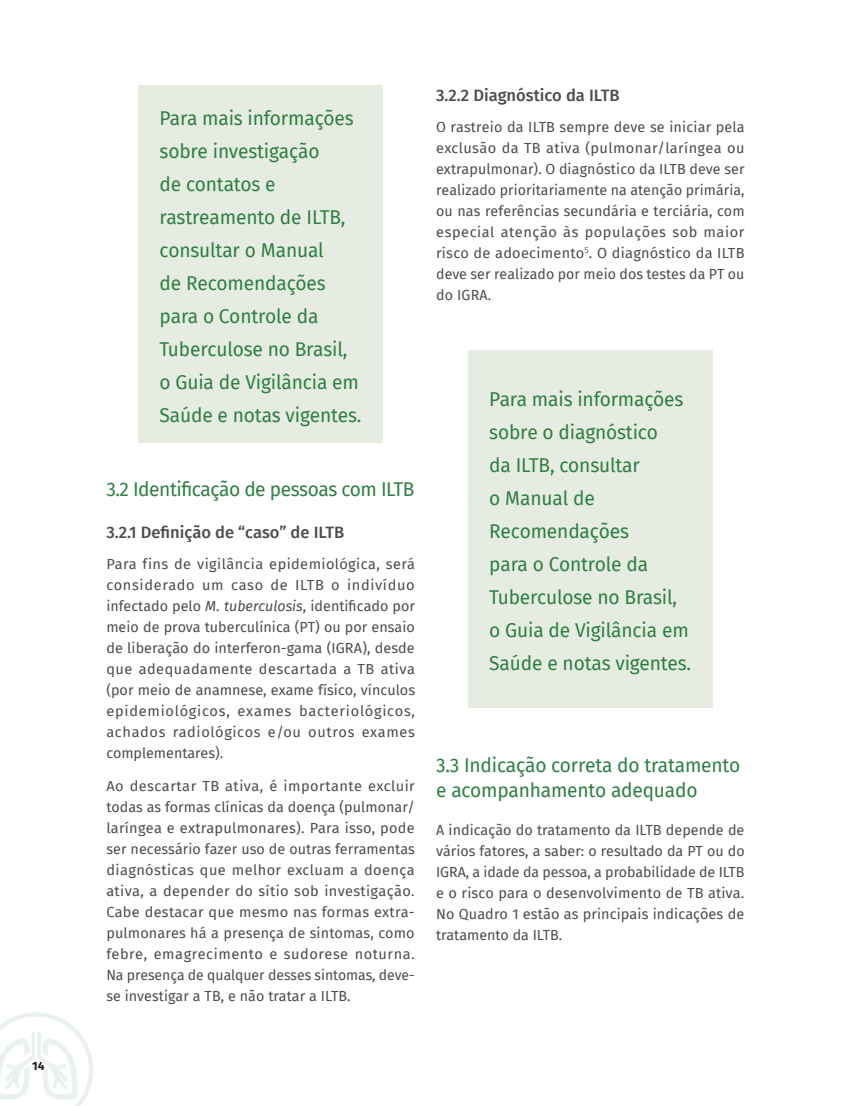
<style>
.page{position:relative;width:851px;height:1106px;background:#fff}
.page>*{position:absolute;margin:0;border:0;box-sizing:border-box;transform-origin:0 0}
.t1{font:19.5px/33px "Fira Sans";letter-spacing:-.01em;color:#2d7f42}
.t2{font:500 16.5px "Fira Sans";color:#4b4c4d}
.t3{font:14.25px/21px "Fira Sans";letter-spacing:.01em;color:#4b4c4d;text-align:justify}
.t4{font:700 12px "Fira Sans";color:#231f20}
.s1{font-style:italic}
</style>
<div class="page">
<svg style="left:0;top:1012px;width:93px;height:94px"></svg>
<div style="left:138px;top:85px;width:245px;height:358px;background:#e6ece2"></div>
<div style="left:468px;top:350px;width:244px;height:358px;background:#e6ece2"></div>
<p class="t4" style="left:32px;top:1055px;width:14px">14</p>
<h1 class="t1" style="left:159px;top:101px;width:203px">Para mais informações sobre investigação<br>de contatos e rastreamento de ILTB, consultar o Manual<br>de Recomendações para o Controle da<br>Tuberculose no Brasil, o Guia de Vigilância em<br>Saúde e notas vigentes.</h1>
<h1 class="t1" style="left:106px;top:472px;width:309px">3.2 Identificação de pessoas com ILTB</h1>
<p class="t2" style="left:106px;top:518px;width:239px">3.2.1 Definição de “caso” de ILTB</p>
<p class="t3" style="left:106px;top:553px;width:310px">Para fins de vigilância epidemiológica, será considerado um caso de ILTB o indivíduo infectado pelo <span class="s1">M. tuberculosis</span>, identificado por meio de prova tuberculínica (PT) ou por ensaio de liberação do interferon-gama (IGRA), desde que adequadamente descartada a TB ativa (por meio de anamnese, exame físico, vínculos epidemiológicos, exames bacteriológicos, achados radiológicos e/ou outros exames complementares).</p>
<p class="t3" style="left:106px;top:775px;width:310px;text-align:left">Ao descartar TB ativa, é importante excluir todas as formas clínicas da doença (pulmonar/ laríngea e extrapulmonares). Para isso, pode ser necessário fazer uso de outras ferramentas diagnósticas que melhor excluam a doença ativa, a depender do sítio sob investigação.<br>Cabe destacar que mesmo nas formas extra&shy;pulmonares há a presença de sintomas, como febre, emagrecimento e sudorese noturna.<br>Na presença de qualquer desses sintomas, deve&shy;se investigar a TB, e não tratar a ILTB.</p>
<p class="t2" style="left:436px;top:81px;width:185px">3.2.2 Diagnóstico da ILTB</p>
<p class="t3" style="left:436px;top:116px;width:310px">O rastreio da ILTB sempre deve se iniciar pela exclusão da TB ativa (pulmonar/laríngea ou extrapulmonar). O diagnóstico da ILTB deve ser realizado prioritariamente na atenção primária, ou nas referências secundária e terciária, com especial atenção às populações sob maior risco de adoecimento<sup>5</sup>. O diagnóstico da ILTB deve ser realizado por meio dos testes da PT ou do IGRA.</p>
<h1 class="t1" style="left:489px;top:382px;width:203px">Para mais informações sobre o diagnóstico<br>da ILTB, consultar<br>o Manual de<br>Recomendações<br>para o Controle da<br>Tuberculose no Brasil, o Guia de Vigilância em<br>Saúde e notas vigentes.</h1>
<h1 class="t1" style="left:436px;top:751px;width:305px;line-height:25.5px">3.3 Indicação correta do tratamento e acompanhamento adequado</h1>
<p class="t3" style="left:436px;top:819px;width:310px">A indicação do tratamento da ILTB depende de vários fatores, a saber: o resultado da PT ou do IGRA, a idade da pessoa, a probabilidade de ILTB e o risco para o desenvolvimento de TB ativa.<br>No Quadro 1 estão as principais indicações de tratamento da ILTB.</p>
</div>
